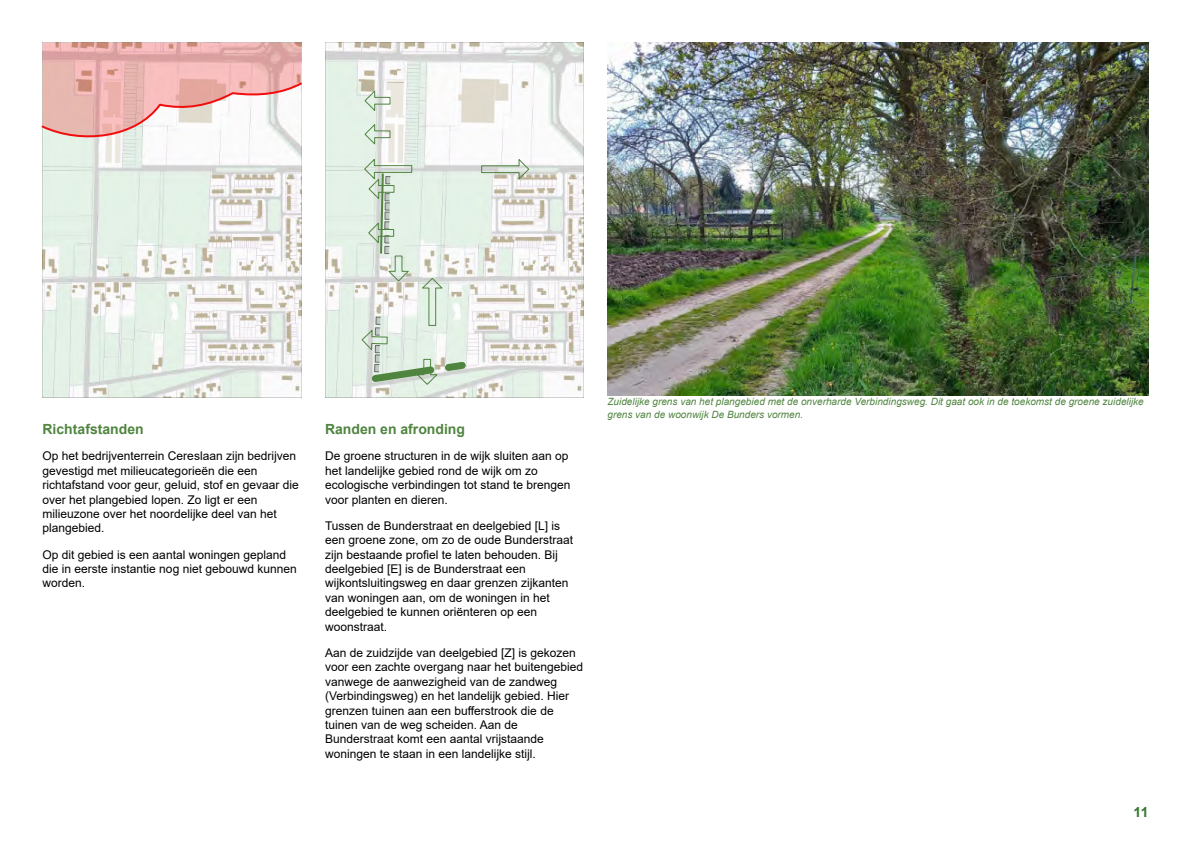
<style>
.page{position:relative;width:1191px;height:842px;background:#fff}
.page>*{position:absolute;margin:0;border:0;box-sizing:border-box;transform-origin:0 0}
.t1{font:700 14px "Arial";color:#508540}
.t2{font:700 14px "Arial";color:#35772d}
.t3{font:12px/14.4px "Arial";color:#000}
.t4{font:italic 10px/13.3px "Arial";color:#508540}
</style>
<div class="page">
<img style="left:43px;top:165px;width:258px;height:232px">
<img style="left:325px;top:43px;width:258px;height:354px">
<svg style="left:41px;top:43px;width:261px;height:122px"></svg>
<svg style="left:361px;top:72px;width:169px;height:314px"></svg>
<img style="left:607px;top:43px;width:541px;height:353px">
<p class="t1" style="left:43px;top:424px;width:103px">Richtafstanden</p>
<p class="t3" style="left:43px;top:450px;width:258px">Op het bedrĳventerrein Cereslaan zĳn bedrĳven gevestigd met milieucategorieën die een richtafstand voor geur, geluid, stof en gevaar die over het plangebied lopen. Zo ligt er een milieuzone over het noordelĳke deel van het plangebied.</p>
<p class="t3" style="left:43px;top:548px;width:256px">Op dit gebied is een aantal woningen gepland die in eerste instantie nog niet gebouwd kunnen worden.</p>
<p class="t1" style="left:325px;top:424px;width:142px">Randen en afronding</p>
<p class="t3" style="left:325px;top:450px;width:247px">De groene structuren in de wĳk sluiten aan op het landelĳke gebied rond de wĳk om zo ecologische verbindingen tot stand te brengen voor planten en dieren.</p>
<p class="t3" style="left:325px;top:520px;width:250px">Tussen de Bunderstraat en deelgebied [L] is een groene zone, om zo de oude Bunderstraat zĳn bestaande profiel te laten behouden. Bĳ deelgebied [E] is de Bunderstraat een wĳkontsluitingsweg en daar grenzen zĳkanten van woningen aan, om de woningen in het deelgebied te kunnen oriënteren op een woonstraat.</p>
<p class="t3" style="left:325px;top:647px;width:260px">Aan de zuidzĳde van deelgebied [Z] is gekozen voor een zachte overgang naar het buitengebied vanwege de aanwezigheid van de zandweg (Verbindingsweg) en het landelĳk gebied. Hier grenzen tuinen aan een bufferstrook die de tuinen van de weg scheiden. Aan de Bunderstraat komt een aantal vrĳstaande woningen te staan in een landelĳke stĳl.</p>
<p class="t4" style="left:607px;top:395px;width:538px">Zuidelĳke grens van het plangebied met de onverharde Verbindingsweg. Dit gaat ook in de toekomst de groene zuidelĳke grens van de woonwĳk De Bunders vormen.</p>
<p class="t2" style="left:1133px;top:806px;width:16px">11</p>
</div>
